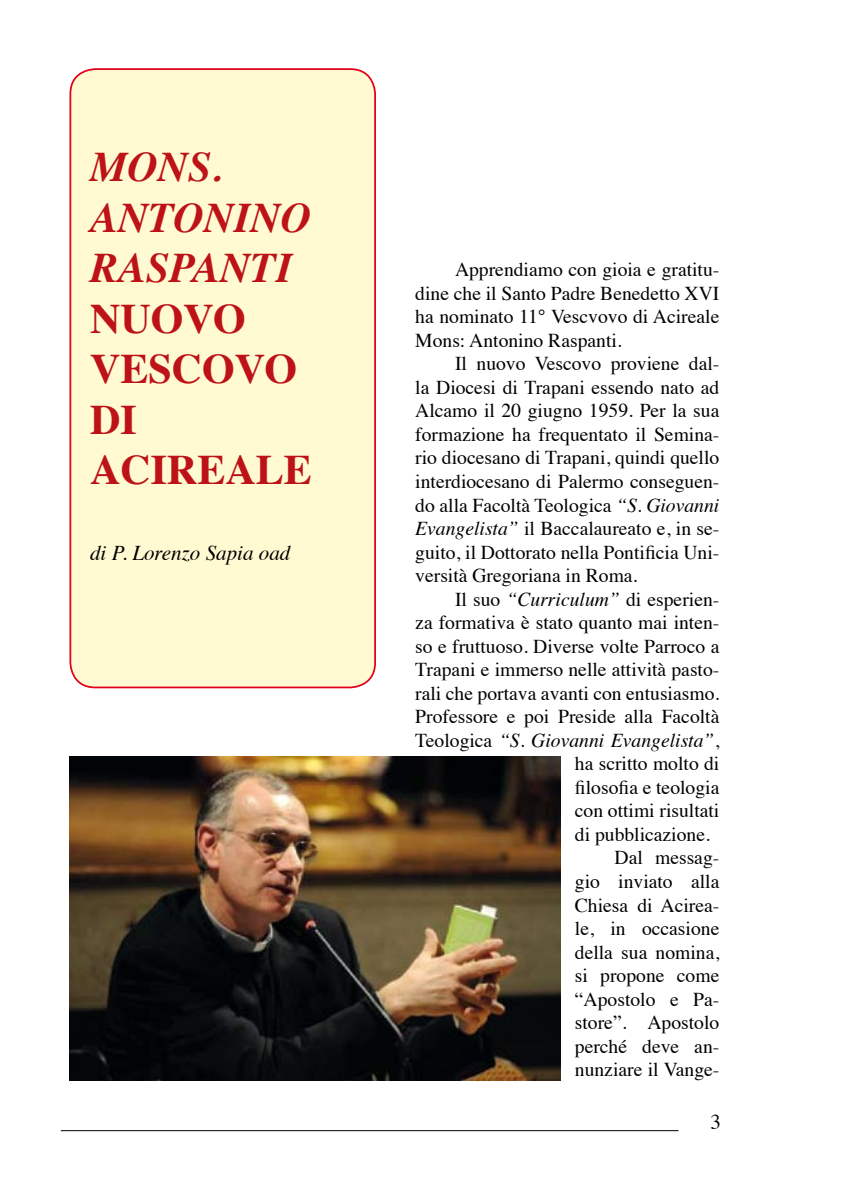
<style>
.page{position:relative;width:844px;height:1191px;background:#fff}
.page>*{position:absolute;margin:0;border:0;box-sizing:border-box;transform-origin:0 0}
.t1{font:700 42px/50.4px "Times";color:#bd1217}
.t2{font:italic 700 42px/50.4px "Times";color:#bd1217}
.t3{font:italic 21px "Times";color:#000}
.t4{font:21px "Times";color:#000}
.t5{font:19.6px/23.4px "Times";color:#000;text-align:justify}
.t6{font:italic 19.6px "Times";color:#000}
.s1{font-style:italic}
.s2{font-style:normal}
</style>
<div class="page">
<hr style="left:61px;top:1130px;width:617px;height:1px;background:#000">
<div style="left:70px;top:69px;width:305px;height:618px;background:#fffad1;border-radius:25px"></div>
<div style="left:69px;top:68px;width:307px;height:620px;border:2px solid #e2001a;border-radius:25px"></div>
<img style="left:69px;top:756px;width:491px;height:324px">
<h1 class="t2" style="left:90px;top:138px;width:222px">MONS.<br>ANTONINO<br>RASPANTI</h1>
<h1 class="t1" style="left:90px;top:289px;width:223px">NUOVO<br>VESCOVO<br>DI<br>ACIREALE</h1>
<p class="t3" style="left:90px;top:534px;width:202px">di P. Lorenzo Sapia oad</p>
<p class="t5" style="left:415px;top:256px;width:305px;text-indent:40px">Apprendiamo con gioia e gratitu&shy;dine che il Santo Padre Benedetto XVI ha nominato 11° Vescvovo di Acireale Mons: Antonino Raspanti.</p>
<p class="t5" style="left:415px;top:350px;width:305px;text-indent:40px">Il nuovo Vescovo proviene dal&shy;la Diocesi di Trapani essendo nato ad Alcamo il 20 giugno 1959. Per la sua formazione ha frequentato il Semina&shy;rio diocesano di Trapani, quindi quello interdiocesano di Palermo conseguen&shy;do alla Facoltà Teologica <span class="s1">“S. Giovanni Evangelista”</span> il Baccalaureato e, in se&shy;guito, il Dottorato nella Pontificia Uni&shy;versità Gregoriana in Roma.</p>
<p class="t5" style="left:455px;top:585px;width:266px">Il suo <span class="s1">“Curriculum”</span> di esperien-</p>
<p class="t5" style="left:415px;top:609px;width:305px">za formativa è stato quanto mai inten-</p>
<p class="t5" style="left:415px;top:632px;width:305px">so e fruttuoso. Diverse volte Parroco a</p>
<p class="t5" style="left:415px;top:656px;width:305px">Trapani e immerso nelle attività pasto-</p>
<p class="t5" style="left:415px;top:680px;width:305px">rali che portava avanti con entusiasmo.</p>
<p class="t5" style="left:415px;top:703px;width:305px">Professore e poi Preside alla Facoltà</p>
<p class="t6" style="left:415px;top:723px;width:305px"><span class="s2">Teologica</span> “S. Giovanni Evangelista”<span class="s2">,</span></p>
<p class="t5" style="left:574px;top:750px;width:146px">ha scritto molto di</p>
<p class="t5" style="left:574px;top:774px;width:146px">filosofia e teologia</p>
<p class="t5" style="left:574px;top:797px;width:146px">con ottimi risultati</p>
<p class="t5" style="left:574px;top:821px;width:137px">di pubblicazione.</p>
<p class="t5" style="left:614px;top:844px;width:106px">Dal messag-</p>
<p class="t5" style="left:574px;top:868px;width:146px">gio inviato alla</p>
<p class="t5" style="left:574px;top:891px;width:146px">Chiesa di Acirea-</p>
<p class="t5" style="left:574px;top:915px;width:146px">le, in occasione</p>
<p class="t5" style="left:574px;top:938px;width:146px">della sua nomina,</p>
<p class="t5" style="left:574px;top:962px;width:146px">si propone come</p>
<p class="t5" style="left:574px;top:985px;width:146px">“Apostolo e Pa-</p>
<p class="t5" style="left:574px;top:1009px;width:146px">store”. Apostolo</p>
<p class="t5" style="left:574px;top:1032px;width:146px">perché deve an-</p>
<p class="t5" style="left:574px;top:1056px;width:146px">nunziare il Vange-</p>
<p class="t4" style="left:710px;top:1102px;width:12px">3</p>
</div>
